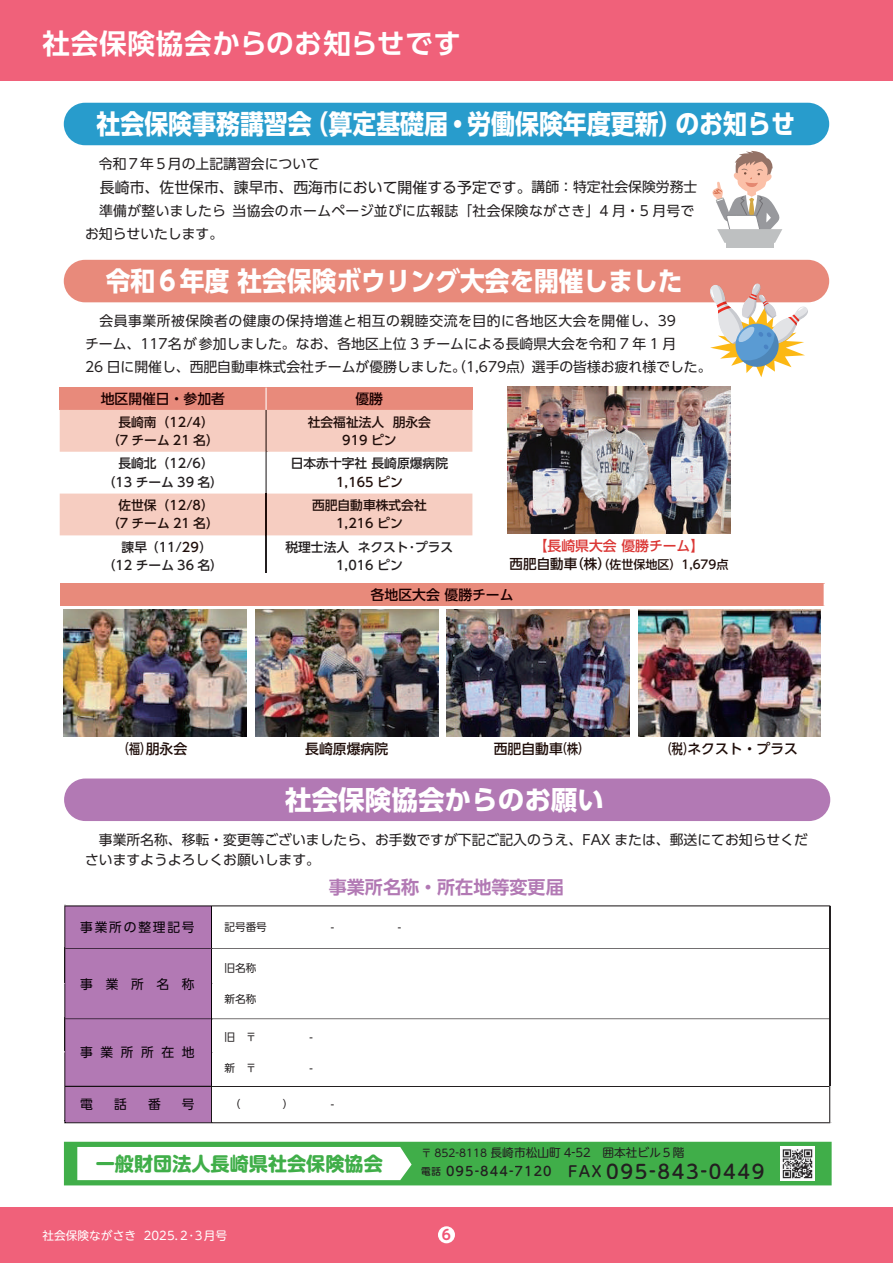
<style>
.page{position:relative;width:893px;height:1263px;background:#fff}
.page>*{position:absolute;margin:0;border:0;box-sizing:border-box;transform-origin:0 0}
.t1{font:700 27.6px "UD Shin Go Pro De";letter-spacing:.025em;color:#fff}
.t2{font:700 26.55px "UD Shin Go Pro";color:#fff;scale:.9 1}
.t3{font:700 26.55px "UD Shin Go Pro";color:#fff;scale:.93 1}
.t4{font:700 26.55px "UD Shin Go Pro";color:#fff}
.t5{font:700 19.2px "UD Shin M Go Pro";color:#40ae49}
.t6{font:700 18px "UD Shin Go Pro De";color:#b279b4}
.t7{font:14.85px "UD Shin Go Pro";color:#231f20}
.t8{font:13.8px/23px "UD Shin Go Pro";color:#231f20}
.t9{font:13.8px/23px "UD Shin Go Pro";letter-spacing:.025em;color:#231f20}
.t10{font:500 13.8px "UD Shin Go Pro";color:#1a0000}
.t11{font:500 13.8px "UD Shin Go Pro";color:#200e0a;scale:.8 1}
.t12{font:500 13.8px "UD Shin Go Pro";color:#200e0a}
.t13{font:500 13.8px "UD Shin Go Pro";color:#db3735}
.t14{font:700 13.8px "UD Shin M Go Pro De";color:#f05474}
.t15{font:500 12.75px/18px "UD Shin Go Pro";color:#200e0a;text-align:center}
.t16{font:500 12.75px/18px "UD Shin Go Pro";color:#231f20;text-align:center}
.t17{font:500 12.75px "UD Shin M Go Pro";letter-spacing:.09em;color:#231f20}
.t18{font:12.75px "UD Shin Go Pro";letter-spacing:.595em;color:#060006}
.t19{font:12.75px "UD Shin Go Pro";letter-spacing:.14em;color:#060006}
.t20{font:500 12px "UD Shin Go Pro";color:#200e0a}
.t21{font:11.7px "UD Shin M Go Pro";color:#231f20}
.t22{font:11.7px "UD Shin M Go Pro";color:#fff}
.t23{font:10.65px "UD Shin Go Pro";color:#231f20}
.s1{font-size:13.8px}
.s2{color:#200e0a}
.s3{font-size:13.5px}
.s4{font-size:10.65px}
.s5{font-size:9.6px}
.s6{font-size:14.85px}
.s7{font-size:19.2px}
</style>
<div class="page">
<div style="left:0;top:0;width:893px;height:81px;background:#f0617a"></div>
<div style="left:0;top:1208px;width:893px;height:55px;background:#f0617a"></div>
<svg style="left:64px;top:1142px;width:768px;height:43px"></svg>
<div style="left:710px;top:1163px;width:54px;height:16px;background:#40ae49"></div>
<img style="left:781px;top:1146px;width:33px;height:35px">
<div style="left:438px;top:1226px;width:17px;height:17px;background:#fff;border-radius:50%"></div>
<div style="left:64px;top:103px;width:765px;height:42px;background:#289ccc;border-radius:21px"></div>
<div style="left:64px;top:260px;width:765px;height:42px;background:#e88a7b;border-radius:21px"></div>
<div style="left:64px;top:778px;width:766px;height:43px;background:#b279b4;border-radius:21px"></div>
<svg style="left:64px;top:905px;width:766px;height:218px"></svg>
<div style="left:81px;top:921px;width:113px;height:12px;background:#b279b4"></div>
<div style="left:81px;top:978px;width:113px;height:11px;background:#b279b4"></div>
<div style="left:81px;top:1046px;width:113px;height:12px;background:#b279b4"></div>
<div style="left:81px;top:1098px;width:113px;height:12px;background:#b279b4"></div>
<svg style="left:708px;top:283px;width:101px;height:94px"></svg>
<div style="left:726px;top:235px;width:48px;height:13px;background:#bec0c1"></div>
<svg style="left:712px;top:151px;width:70px;height:92px"></svg>
<div style="left:60px;top:583px;width:764px;height:23px;background:#e88a7b"></div>
<div style="left:266px;top:387px;width:206px;height:22px;background:#e88a7b"></div>
<div style="left:60px;top:387px;width:206px;height:22px;background:#e88a7b"></div>
<svg style="left:60px;top:410px;width:412px;height:125px;fill:#f6cdc1"></svg>
<hr style="left:266px;top:494px;width:1px;height:41px;background:#200e0a">
<hr style="left:266px;top:535px;width:1px;height:38px;background:#231f20">
<svg style="left:266px;top:388px;width:1px;height:106px"></svg>
<div style="left:119px;top:415px;width:87px;height:14px;background:#f6cdc1"></div>
<div style="left:115px;top:433px;width:96px;height:14px;background:#f6cdc1"></div>
<div style="left:318px;top:415px;width:102px;height:13px;background:#f6cdc1"></div>
<div style="left:343px;top:433px;width:53px;height:12px;background:#f6cdc1"></div>
<div style="left:114px;top:499px;width:96px;height:14px;background:#f6cdc1"></div>
<div style="left:115px;top:517px;width:96px;height:13px;background:#f6cdc1"></div>
<div style="left:301px;top:499px;width:76px;height:12px;background:#f6cdc1"></div>
<div style="left:337px;top:517px;width:65px;height:14px;background:#f6cdc1"></div>
<img style="left:64px;top:610px;width:183px;height:127px">
<img style="left:255px;top:610px;width:183px;height:127px">
<img style="left:447px;top:610px;width:182px;height:127px">
<img style="left:508px;top:387px;width:223px;height:147px">
<img style="left:638px;top:610px;width:183px;height:127px">
<h1 class="t1" style="left:42px;top:21px;width:420px">社会保険協会からのお知らせです</h1>
<h2 class="t2" style="left:97px;top:102px;width:777px">社会保険事務講習会（算定基礎届・労働保険年度更新）のお知らせ</h2>
<p class="t8" style="left:99px;top:152px;width:223px">令和７年５月の上記講習会について</p>
<p class="t7" style="left:100px;top:175px;width:599px">長崎市、佐世保市、諫早市、西海市において開催する予定です。 <span class="s1">講師：特定社会保険労務士</span></p>
<p class="t9" style="left:85px;top:199px;width:611px">　準備が整いましたら 当協会のホームページ並びに広報誌「社会保険ながさき」4 月・5 月号でお知らせいたします。</p>
<h2 class="t3" style="left:106px;top:259px;width:622px">令和６年度 社会保険ボウリング大会を開催しました</h2>
<p class="t8" style="left:85px;top:309px;width:628px;text-indent:14px">会員事業所被保険者の健康の保持増進と相互の親睦交流を目的に各地区大会を開催し、39<br>チーム、117名が参加しました。なお、各地区上位 3 チームによる長崎県大会を令和 7 年 1 月<br>26 日に開催し、西肥自動車株式会社チームが優勝しました。（1,679点）選手の皆様お疲れ様でした。</p>
<p class="t10" style="left:101px;top:387px;width:126px">地区開催日・参加者</p>
<p class="t10" style="left:355px;top:387px;width:29px">優勝</p>
<p class="t15" style="left:107px;top:412px;width:113px">長崎南（12/4）（7 チーム 21 名）</p>
<p class="t15" style="left:308px;top:412px;width:125px">社会福祉法人 朋永会<br>919 ピン</p>
<p class="t16" style="left:103px;top:454px;width:122px">長崎北（12/6）（13 チーム 39 名）</p>
<p class="t16" style="left:291px;top:454px;width:159px">日本赤十字社 長崎原爆病院</p>
<p class="t15" style="left:107px;top:496px;width:113px">佐世保（12/8）（7 チーム 21 名）</p>
<p class="t15" style="left:312px;top:496px;width:116px">西肥自動車株式会社<br>1,216 ピン</p>
<p class="t15" style="left:336px;top:472px;width:68px">1,165 ピン</p>
<p class="t16" style="left:103px;top:538px;width:122px;text-align:left;text-indent:19px">諫早　（11/<span class="s2">29</span>）（12 チーム 36 名）</p>
<p class="t16" style="left:285px;top:538px;width:169px">税理士法人 ネクスト･プラス<br>1,016 ピン</p>
<p class="t13" style="left:534px;top:534px;width:172px">【長崎県大会 優勝チーム】</p>
<p class="t20" style="left:510px;top:554px;width:220px"><span class="s3">西肥自動車(株)</span>（佐世保地区）1,679点</p>
<p class="t10" style="left:371px;top:583px;width:144px">各地区大会 優勝チーム</p>
<p class="t11" style="left:124px;top:738px;width:81px">(福)朋永会</p>
<p class="t12" style="left:305px;top:738px;width:84px">長崎原爆病院</p>
<p class="t12" style="left:494px;top:738px;width:90px">西肥自動車(株)</p>
<p class="t11" style="left:661px;top:738px;width:173px">（税）ネクスト・プラス</p>
<h2 class="t4" style="left:285px;top:778px;width:320px">社会保険協会からのお願い</h2>
<p class="t8" style="left:85px;top:830px;width:724px;line-height:20px;text-indent:14px">事業所名称、移転・変更等ございましたら、お手数ですが下記ご記入のうえ、FAX または、郵送にてお知らせくださいますようよろしくお願いします。</p>
<p class="t19" style="left:80px;top:917px;width:116px">事業所の整理記号</p>
<p class="t18" style="left:80px;top:973px;width:116px">事業所名称</p>
<p class="t18" style="left:80px;top:1042px;width:116px">事業所所在地</p>
<p class="t18" style="left:80px;top:1094px;width:14px">電</p>
<p class="t18" style="left:114px;top:1094px;width:14px">話</p>
<p class="t18" style="left:148px;top:1094px;width:14px">番</p>
<p class="t18" style="left:182px;top:1094px;width:14px">号</p>
<p class="t23" style="left:224px;top:960px;width:33px">旧名称</p>
<p class="t23" style="left:224px;top:990px;width:33px">新名称</p>
<h3 class="t6" style="left:329px;top:873px;width:236px">事業所名称・所在地等変更届</h3>
<h3 class="t5" style="left:96px;top:1148px;width:289px">一般財団法人長崎県社会保険協会</h3>
<p class="t21" style="left:421px;top:1143px;width:265px"><span class="s4">〒 852-8118</span> 長崎市松山町 4-52　囲本社ビル５階</p>
<p class="t17" style="left:421px;top:1161px;width:345px"><span class="s5">電話</span> 095-844-7120 <span class="s6">FAX</span> <span class="s7">095-843-0449</span></p>
<p class="t22" style="left:43px;top:1226px;width:186px">社会保険ながさき 2025. 2･3月号</p>
<p class="t14" style="left:440px;top:1224px;width:15px">６</p>
</div>
